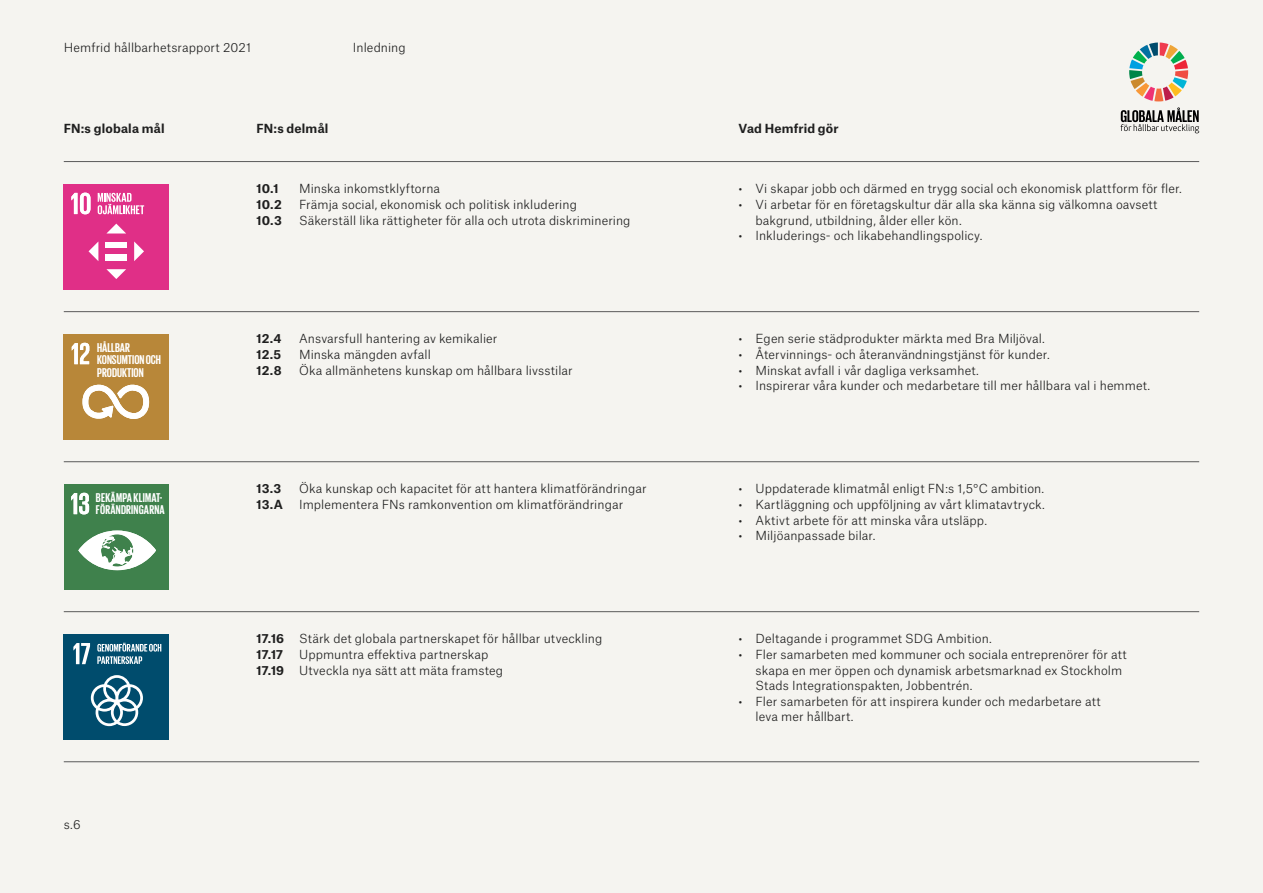
<style>
.page{position:relative;width:1263px;height:893px;background:#f5f4f0}
.page>*{position:absolute;margin:0;border:0;box-sizing:border-box;transform-origin:0 0}
.t1{font:700 13.05px/12.5px "Giorgio Sans";color:#fff}
.t2{font:300 12px/15.6px "Atlas Grotesk";letter-spacing:.005em;color:#1f1f1f}
.t3{font:700 12px "Atlas Grotesk";letter-spacing:.015em;color:#1f1f1f}
.s1{font-weight:700}
</style>
<div class="page">
<div style="left:64px;top:184px;width:105px;height:105px;background:#e02f87"></div>
<svg style="left:89px;top:242px;width:9px;height:19px"></svg>
<svg style="left:134px;top:241px;width:10px;height:20px"></svg>
<svg style="left:107px;top:224px;width:19px;height:9px"></svg>
<svg style="left:106px;top:269px;width:20px;height:10px"></svg>
<div style="left:106px;top:242px;width:21px;height:6px;background:#fff"></div>
<div style="left:106px;top:254px;width:21px;height:7px;background:#fff"></div>
<svg style="left:98px;top:193px;width:46px;height:21px"></svg>
<svg style="left:71px;top:193px;width:19px;height:21px"></svg>
<div style="left:64px;top:334px;width:105px;height:105px;background:#b88739"></div>
<svg style="left:72px;top:343px;width:17px;height:21px"></svg>
<svg style="left:83px;top:384px;width:66px;height:35px"></svg>
<div style="left:64px;top:484px;width:105px;height:105px;background:#3f814c"></div>
<svg style="left:71px;top:493px;width:18px;height:21px"></svg>
<svg style="left:78px;top:531px;width:78px;height:39px"></svg>
<div style="left:64px;top:634px;width:105px;height:105px;background:#004c6d"></div>
<svg style="left:73px;top:643px;width:17px;height:21px"></svg>
<svg style="left:91px;top:675px;width:52px;height:51px"></svg>
<svg style="left:97px;top:643px;width:64px;height:21px"></svg>
<hr style="left:64px;top:311px;width:1135px;height:1px;background:#5a5a5a">
<hr style="left:64px;top:161px;width:1135px;height:1px;background:#5a5a5a">
<hr style="left:64px;top:761px;width:1135px;height:1px;background:#5a5a5a">
<hr style="left:64px;top:461px;width:1135px;height:1px;background:#5a5a5a">
<hr style="left:64px;top:611px;width:1135px;height:1px;background:#5a5a5a">
<svg style="left:1129px;top:43px;width:59px;height:58px"></svg>
<svg style="left:1120px;top:107px;width:79px;height:26px"></svg>
<p class="t2" style="left:64px;top:38px;width:189px">Hemfrid hållbarhetsrapport 2021</p>
<p class="t2" style="left:353px;top:38px;width:54px">Inledning</p>
<p class="t3" style="left:64px;top:119px;width:102px">FN:s globala mål</p>
<p class="t3" style="left:257px;top:119px;width:73px">FN:s delmål</p>
<p class="t3" style="left:738px;top:119px;width:102px">Vad Hemfrid gör</p>
<p class="t1" style="left:97px;top:341px;width:65px">HÅLLBAR<br>KONSUMTION OCH<br>PRODUKTION</p>
<p class="t1" style="left:96px;top:491px;width:70px">BEKÄMPA KLIMAT-<br>FÖRÄNDRINGARNA</p>
<p class="t2" style="left:64px;top:816px;width:18px">s.6</p>
<p class="t3" style="left:257px;top:179px;width:24px">10.1</p>
<p class="t2" style="left:299px;top:180px;width:143px">Minska inkomstklyftorna</p>
<p class="t3" style="left:257px;top:195px;width:27px">10.2</p>
<p class="t2" style="left:299px;top:195px;width:279px">Främja social, ekonomisk och politisk inkludering</p>
<p class="t3" style="left:257px;top:210px;width:27px">10.3</p>
<p class="t2" style="left:299px;top:211px;width:333px">Säkerställ lika rättigheter för alla och utrota diskriminering</p>
<p class="t3" style="left:257px;top:329px;width:27px">12.4</p>
<p class="t2" style="left:299px;top:330px;width:200px">Ansvarsfull hantering av kemikalier</p>
<p class="t3" style="left:257px;top:345px;width:26px">12.5</p>
<p class="t2" style="left:299px;top:345px;width:133px">Minska mängden avfall</p>
<p class="t3" style="left:257px;top:360px;width:26px">12.8</p>
<p class="t2" style="left:299px;top:361px;width:275px">Öka allmänhetens kunskap om hållbara livsstilar</p>
<p class="t3" style="left:257px;top:479px;width:26px">13.3</p>
<p class="t2" style="left:299px;top:480px;width:349px">Öka kunskap och kapacitet för att hantera klimatförändringar</p>
<p class="t3" style="left:257px;top:495px;width:28px">13.A</p>
<p class="t2" style="left:299px;top:495px;width:326px">Implementera FNs ramkonvention om klimatförändringar</p>
<p class="t2" style="left:257px;top:630px;width:347px"><span class="s1">17.16</span> Stärk det globala partnerskapet för hållbar utveckling<br><span class="s1">17.17</span></p>
<p class="t2" style="left:257px;top:645px;width:248px;text-indent:43px">Uppmuntra effektiva partnerskap<br><span class="s1">17.19</span> Utveckla nya sätt att mäta framsteg</p>
<p class="t2" style="left:738px;top:180px;width:445px">• Vi skapar jobb och därmed en trygg social och ekonomisk plattform för fler.</p>
<p class="t2" style="left:755px;top:195px;width:404px;text-indent:-17px">• Vi arbetar för en företagskultur där alla ska känna sig välkomna oavsett bakgrund, utbildning, ålder eller kön.</p>
<p class="t2" style="left:738px;top:227px;width:246px">• Inkluderings- och likabehandlingspolicy.</p>
<p class="t2" style="left:738px;top:330px;width:308px">• Egen serie städprodukter märkta med Bra Miljöval.</p>
<p class="t2" style="left:738px;top:345px;width:313px">• Återvinnings- och återanvändningstjänst för kunder.</p>
<p class="t2" style="left:738px;top:361px;width:242px">• Minskat avfall i vår dagliga verksamhet.</p>
<p class="t2" style="left:738px;top:377px;width:413px">• Inspirerar våra kunder och medarbetare till mer hållbara val i hemmet.</p>
<p class="t2" style="left:738px;top:480px;width:307px">• Uppdaterade klimatmål enligt FN:s 1,5°C ambition.</p>
<p class="t2" style="left:738px;top:495px;width:308px">• Kartläggning och uppföljning av vårt klimatavtryck.</p>
<p class="t2" style="left:738px;top:511px;width:250px">• Aktivt arbete för att minska våra utsläpp.</p>
<p class="t2" style="left:738px;top:527px;width:138px">• Miljöanpassade bilar.</p>
<p class="t2" style="left:738px;top:630px;width:255px">• Deltagande i programmet SDG Ambition.</p>
<p class="t2" style="left:755px;top:645px;width:373px;text-indent:-17px">• Fler samarbeten med kommuner och sociala entreprenörer för att skapa en mer öppen och dynamisk arbetsmarknad ex Stockholm<br>Stads Integrationspakten, Jobbentrén.</p>
<p class="t2" style="left:755px;top:692px;width:347px;text-indent:-17px">• Fler samarbeten för att inspirera kunder och medarbetare att leva mer hållbart.</p>
</div>
